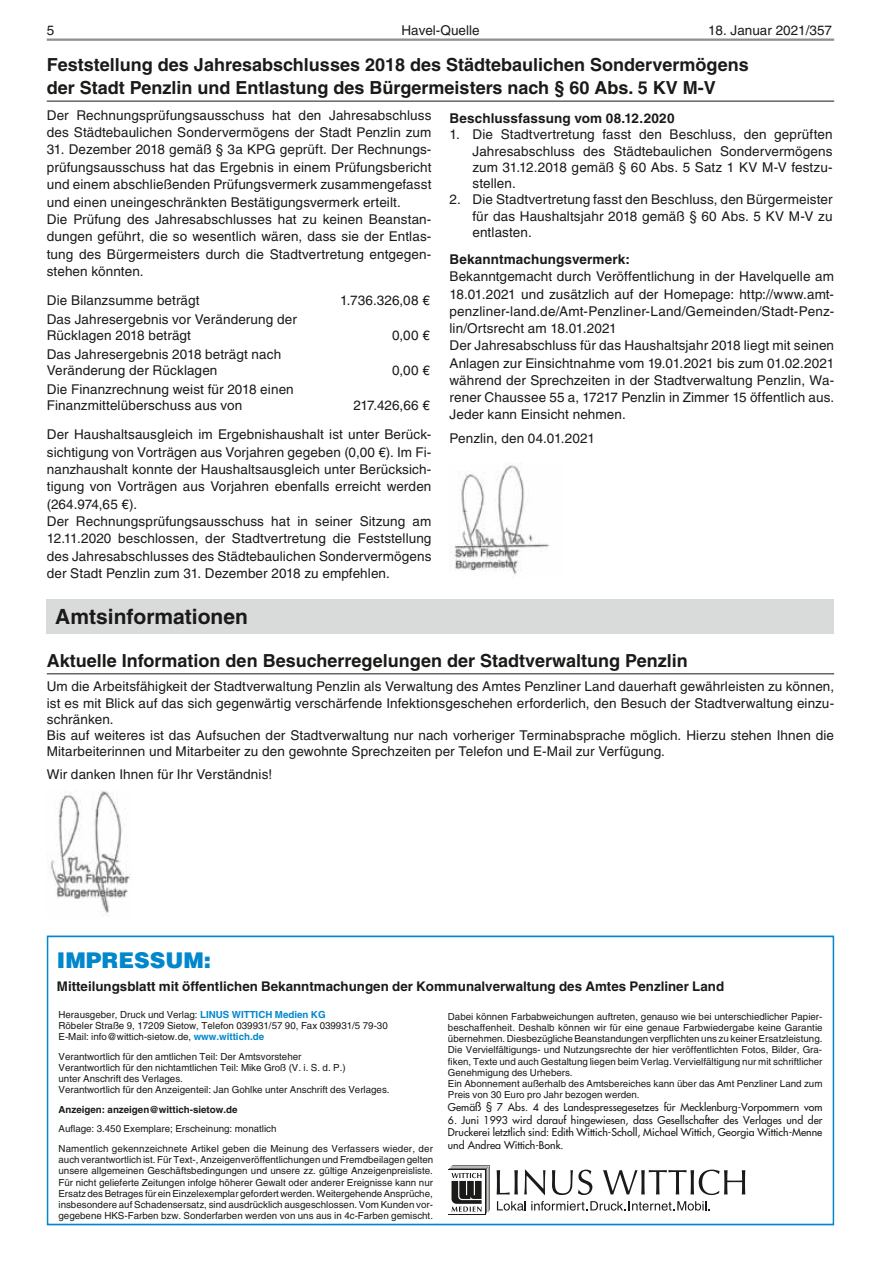
<style>
.page{position:relative;width:881px;height:1263px;background:#fff}
.page>*{position:absolute;margin:0;border:0;box-sizing:border-box;transform-origin:0 0}
.t1{font:900 21.6px "Helvetica LT";color:#0087cc}
.t2{font:700 21px "Helvetica LT";color:#1a1a18}
.t3{font:700 18px/22.6px "Helvetica LT";color:#1a1a18}
.t4{font:13.5px/17.4px "Helvetica LT";letter-spacing:.01em;color:#1a1a18}
.t5{font:700 13.5px "Helvetica LT";letter-spacing:.01em;color:#1a1a18}
.t6{font:700 13.35px "Helvetica LT";color:#1a1a18}
.t7{font:10.5px/12.6px "Futura LT";color:#1a1a18;text-align:justify}
.t8{font:9.75px/11.2px "Helvetica LT";color:#1a1a18}
.t9{font:700 9.75px "Helvetica LT";color:#1a1a18}
.s1{font-weight:700;color:#0087cc}
</style>
<div class="page">
<hr style="left:47px;top:39px;width:786px;height:1px;background:#6f6f6e">
<hr style="left:47px;top:40px;width:786px;height:1px;background:#6f6f6e">
<hr style="left:47px;top:101px;width:786px;height:1px;background:#1a1a18">
<img style="left:454px;top:465px;width:96px;height:113px">
<div style="left:47px;top:600px;width:786px;height:34px;background:#d9dada"></div>
<hr style="left:47px;top:673px;width:786px;height:1px;background:#1a1a18">
<img style="left:50px;top:790px;width:81px;height:125px">
<div style="left:47px;top:935px;width:786px;height:290px;border:2px solid #0087cc"></div>
<svg style="left:496px;top:1170px;width:21px;height:24px"></svg>
<svg style="left:524px;top:1170px;width:21px;height:25px"></svg>
<svg style="left:552px;top:1170px;width:40px;height:25px"></svg>
<svg style="left:603px;top:1170px;width:142px;height:25px"></svg>
<svg style="left:448px;top:1214px;width:37px;height:1px"></svg>
<svg style="left:449px;top:1165px;width:40px;height:48px"></svg>
<svg style="left:496px;top:1201px;width:29px;height:9px"></svg>
<svg style="left:531px;top:1201px;width:178px;height:9px"></svg>
<p class="t4" style="left:47px;top:21px;width:9px">5</p>
<p class="t4" style="left:401px;top:21px;width:80px">Havel-Quelle</p>
<p class="t4" style="left:707px;top:21px;width:125px">18. Januar 2021/357</p>
<h3 class="t3" style="left:47px;top:53px;width:703px">Feststellung des Jahresabschlusses 2018 des Städtebaulichen Sondervermögens der Stadt Penzlin und Entlastung des Bürgermeisters nach § 60 Abs. 5 KV M-V</h3>
<p class="t4" style="left:47px;top:106px;width:386px">Der Rechnungsprüfungsausschuss hat den Jahresabschluss des Städtebaulichen Sondervermögens der Stadt Penzlin zum</p>
<p class="t4" style="left:47px;top:141px;width:386px">31. Dezember 2018 gemäß § 3a KPG geprüft. Der Rechnungs&shy;prüfungsausschuss hat das Ergebnis in einem Prüfungsbericht und einem abschließenden Prüfungsvermerk zusammengefasst und einen uneingeschränkten Bestätigungsvermerk erteilt.<br>Die Prüfung des Jahresabschlusses hat zu keinen Beanstan&shy;dungen geführt, die so wesentlich wären, dass sie der Entlas&shy;tung des Bürgermeisters durch die Stadtvertretung entgegen&shy;stehen könnten.</p>
<p class="t4" style="left:47px;top:291px;width:154px">Die Bilanzsumme beträgt</p>
<p class="t4" style="left:340px;top:291px;width:91px">1.736.326,08 €</p>
<p class="t4" style="left:47px;top:311px;width:251px;line-height:16.2px">Das Jahresergebnis vor Veränderung der<br>Rücklagen 2018 beträgt</p>
<p class="t5" style="left:449px;top:110px;width:226px">Beschlussfassung vom 08.12.2020</p>
<p class="t4" style="left:472px;top:126px;width:361px;line-height:16.2px;text-align:justify;text-indent:-23px">1. Die Stadtvertretung fasst den Beschluss, den geprüften Jahresabschluss des Städtebaulichen Sondervermögens zum 31.12.2018 gemäß § 60 Abs. 5 Satz 1 KV M-V festzu&shy;stellen.</p>
<p class="t4" style="left:472px;top:191px;width:361px;line-height:16.2px;text-align:justify;text-indent:-23px">2. Die Stadtvertretung fasst den Beschluss, den Bürgermeister für das Haushaltsjahr 2018 gemäß § 60 Abs. 5 KV M-V zu entlasten.</p>
<p class="t5" style="left:449px;top:251px;width:182px">Bekanntmachungsvermerk:</p>
<p class="t4" style="left:449px;top:268px;width:386px">Bekanntgemacht durch Veröffentlichung in der Havelquelle am 18.01.2021 und zusätzlich auf der Homepage: http://www.amt&shy;penzliner-land.de/Amt-Penzliner-Land/Gemeinden/Stadt-Penz&shy;lin/Ortsrecht am 18.01.2021<br>Der Jahresabschluss für das Haushaltsjahr 2018 liegt mit seinen Anlagen zur Einsichtnahme vom 19.01.2021 bis zum 01.02.2021 während der Sprechzeiten in der Stadtverwaltung Penzlin, Wa&shy;rener Chaussee 55 a, 17217 Penzlin in Zimmer 15 öffentlich aus.<br>Jeder kann Einsicht nehmen.</p>
<p class="t4" style="left:449px;top:430px;width:147px">Penzlin, den 04.01.2021</p>
<p class="t4" style="left:392px;top:327px;width:39px">0,00 €</p>
<p class="t4" style="left:47px;top:346px;width:236px;line-height:16.2px">Das Jahresergebnis 2018 beträgt nach<br>Veränderung der Rücklagen</p>
<p class="t4" style="left:392px;top:362px;width:39px">0,00 €</p>
<p class="t4" style="left:47px;top:381px;width:248px;line-height:16.2px">Die Finanzrechnung weist für 2018 einen<br>Finanzmittelüberschuss aus von</p>
<p class="t4" style="left:47px;top:391px;width:386px;line-height:28.8px;text-align:right">217.426,66 €<br>Der Haushaltsausgleich im Ergebnishaushalt ist unter Berück-</p>
<p class="t4" style="left:47px;top:443px;width:386px">sichtigung von Vorträgen aus Vorjahren gegeben (0,00 €). Im Fi&shy;nanzhaushalt konnte der Haushaltsausgleich unter Berücksich&shy;tigung von Vorträgen aus Vorjahren ebenfalls erreicht werden (264.974,65 €).<br>Der Rechnungsprüfungsausschuss hat in seiner Sitzung am 12.11.2020 beschlossen, der Stadtvertretung die Feststellung des Jahresabschlusses des Städtebaulichen Sondervermögens der Stadt Penzlin zum 31. Dezember 2018 zu empfehlen.</p>
<h2 class="t2" style="left:55px;top:603px;width:194px">Amtsinformationen</h2>
<h3 class="t3" style="left:47px;top:649px;width:642px">Aktuelle Information den Besucherregelungen der Stadtverwaltung Penzlin</h3>
<p class="t4" style="left:47px;top:678px;width:788px;line-height:16.2px">Um die Arbeitsfähigkeit der Stadtverwaltung Penzlin als Verwaltung des Amtes Penzliner Land dauerhaft gewährleisten zu können, ist es mit Blick auf das sich gegenwärtig verschärfende Infektionsgeschehen erforderlich, den Besuch der Stadtverwaltung einzu&shy;schränken.<br>Bis auf weiteres ist das Aufsuchen der Stadtverwaltung nur nach vorheriger Terminabsprache möglich. Hierzu stehen Ihnen die Mitarbeiterinnen und Mitarbeiter zu den gewohnte Sprechzeiten per Telefon und E-Mail zur Verfügung.</p>
<p class="t4" style="left:47px;top:766px;width:227px">Wir danken Ihnen für Ihr Verständnis!</p>
<h1 class="t1" style="left:57px;top:946px;width:156px">IMPRESSUM:</h1>
<p class="t6" style="left:57px;top:978px;width:668px">Mitteilungsblatt mit öffentlichen Bekanntmachungen der Kommunalverwaltung des Amtes Penzliner Land</p>
<p class="t8" style="left:58px;top:1008px;width:330px">Herausgeber, Druck und Verlag: <span class="s1">LINUS WITTICH Medien KG<br></span>Röbeler Straße 9, 17209 Sietow, Telefon 039931/57 90, Fax 039931/5 79-30<br>E-Mail: info@wittich-sietow.de, <span class="s1">www.wittich.de</span></p>
<p class="t8" style="left:58px;top:1050px;width:332px">Verantwortlich für den amtlichen Teil: Der Amtsvorsteher<br>Verantwortlich für den nichtamtlichen Teil: Mike Groß (V. i. S. d. P.)<br>unter Anschrift des Verlages.<br>Verantwortlich für den Anzeigenteil: Jan Gohlke unter Anschrift des Verlages.</p>
<p class="t9" style="left:58px;top:1103px;width:180px">Anzeigen: anzeigen@wittich-sietow.de</p>
<p class="t8" style="left:58px;top:1119px;width:376px;line-height:19.5px">Auflage: 3.450 Exemplare; Erscheinung: monatlich<br>Namentlich gekennzeichnete Artikel geben die Meinung des Verfassers wieder, der</p>
<p class="t8" style="left:58px;top:1154px;width:376px;text-align:justify">auch verantwortlich ist. Für Text-, Anzeigenveröffentlichungen und Fremdbeilagen gelten unsere allgemeinen Geschäftsbedingungen und unsere zz. gültige Anzeigenpreisliste.<br>Für nicht gelieferte Zeitungen infolge höherer Gewalt oder anderer Ereignisse kann nur Ersatz des Betrages für ein Einzelexemplar gefordert werden. Weitergehende Ansprüche, insbesondere auf Schadensersatz, sind ausdrücklich ausgeschlossen. Vom Kunden vor&shy;gegebene HKS-Farben bzw. Sonderfarben werden von uns aus in 4c-Farben gemischt.</p>
<p class="t8" style="left:448px;top:1010px;width:376px">Dabei können Farbabweichungen auftreten, genauso wie bei unterschiedlicher Papier&shy;beschaffenheit. Deshalb können wir für eine genaue Farbwiedergabe keine Garantie übernehmen. Diesbezügliche Beanstandungen verpflichten uns zu keiner Ersatzleistung.<br>Die Vervielfältigungs- und Nutzungsrechte der hier veröffentlichten Fotos, Bilder, Gra&shy;fiken, Texte und auch Gestaltung liegen beim Verlag. Vervielfältigung nur mit schriftlicher Genehmigung des Urhebers.<br>Ein Abonnement außerhalb des Amtsbereiches kann über das Amt Penzliner Land zum Preis von 30 Euro pro Jahr bezogen werden.</p>
<p class="t7" style="left:448px;top:1101px;width:376px">Gemäß § 7 Abs. 4 des Landespressegesetzes für Mecklenburg-Vorpommern vom</p>
<p class="t7" style="left:448px;top:1113px;width:376px">6. Juni 1993 wird darauf hingewiesen, dass Gesellschafter des Verlages und der Druckerei letztlich sind: Edith Wittich-Scholl, Michael Wittich, Georgia Wittich-Menne und Andrea Wittich-Bonk.</p>
</div>
